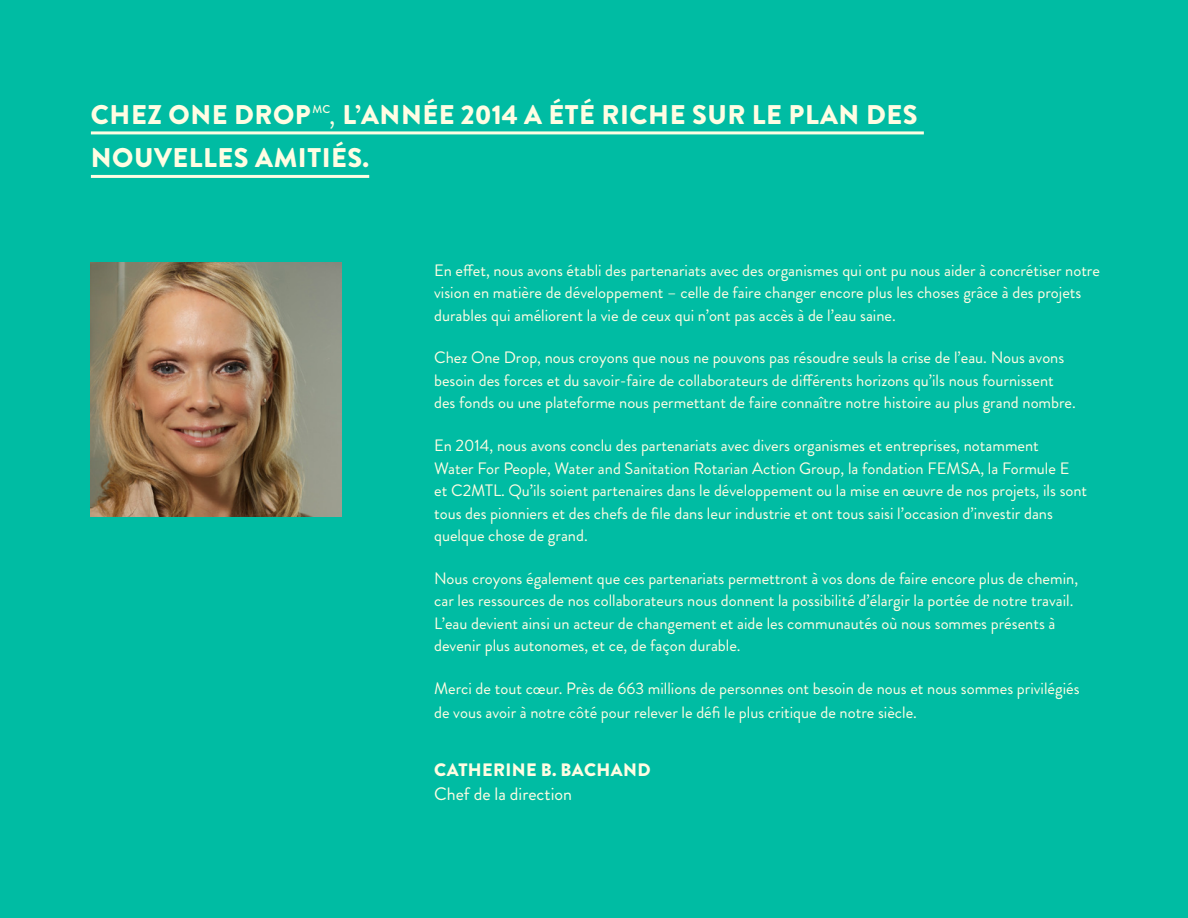
<style>
.page{position:relative;width:1188px;height:918px;background:#00bca3}
.page>*{position:absolute;margin:0;border:0;box-sizing:border-box;transform-origin:0 0}
.t1{font:900 27px/43.5px "Brandon Grotesque";letter-spacing:.02em;color:#fffde3}
.t2{font:900 18px "Brandon Grotesque";letter-spacing:.02em;color:#fffde3}
.t3{font:18px "Brandon Grotesque";color:#fffde3}
.t4{font:16.5px/22.5px "Brandon Grotesque";color:#fffde3}
.t5{font:500 11.4px "Brandon Grotesque";color:#fffde3}
.s1{font-weight:400}
</style>
<div class="page">
<hr style="left:91px;top:131px;width:833px;height:3px;background:#fffde3">
<hr style="left:91px;top:175px;width:278px;height:3px;background:#fffde3">
<img style="left:91px;top:262px;width:250px;height:254px">
<h1 class="t1" style="left:91px;top:93px;width:826px;text-indent:238px"><span class="s1">,</span> L’ANNÉE 2014 A ÉTÉ RICHE SUR LE PLAN DES<br>NOUVELLES AMITI ÉS.</h1>
<h1 class="t1" style="left:91px;top:93px;width:98px">CHEZ ONE</h1>
<h1 class="t1" style="left:234px;top:93px;width:40px">DROP</h1>
<p class="t5" style="left:313px;top:101px;width:19px">MC</p>
<p class="t4" style="left:434px;top:259px;width:667px">En effet, nous avons établi des partenariats avec des organismes qui ont pu nous aider à concrétiser notre vision en matière de développement – celle de faire changer encore plus les choses grâce à des projets durables qui améliorent la vie de ceux qui n’ont pas accès à de l’eau saine.</p>
<p class="t4" style="left:434px;top:347px;width:643px">Chez One Drop, nous croyons que nous ne pouvons pas résoudre seuls la crise de l’eau. Nous avons besoin des forces et du savoir-faire de collaborateurs de différents horizons qu’ils nous fournissent des fonds ou une plateforme nous permettant de faire connaître notre histoire au plus grand nombre.</p>
<p class="t4" style="left:434px;top:434px;width:655px">En 2014, nous avons conclu des partenariats avec divers organismes et entreprises, notamment<br>Water For People, Water and Sanitation Rotarian Action Group, la fondation FEMSA, la Formule E<br>et C2MTL. Qu’ils soient partenaires dans le développement ou la mise en œuvre de nos projets, ils sont tous des pionniers et des chefs de file dans leur industrie et ont tous saisi l’occasion d’investir dans quelque chose de grand.</p>
<p class="t4" style="left:434px;top:567px;width:646px">Nous croyons également que ces partenariats permettront à vos dons de faire encore plus de chemin, car les ressources de nos collaborateurs nous donnent la possibilité d’élargir la portée de notre travail.<br>L’eau devient ainsi un acteur de changement et aide les communautés où nous sommes présents à devenir plus autonomes, et ce, de façon durable.</p>
<p class="t4" style="left:434px;top:677px;width:647px;line-height:24px">Merci de tout cœur. Près de 663 millions de personnes ont besoin de nous et nous sommes privilégiés de vous avoir à notre côté pour relever le défi le plus critique de notre siècle.</p>
<p class="t2" style="left:434px;top:757px;width:216px">CATHERI NE B. BACHAND</p>
<p class="t3" style="left:434px;top:781px;width:139px">Chef de la direction</p>
</div>
